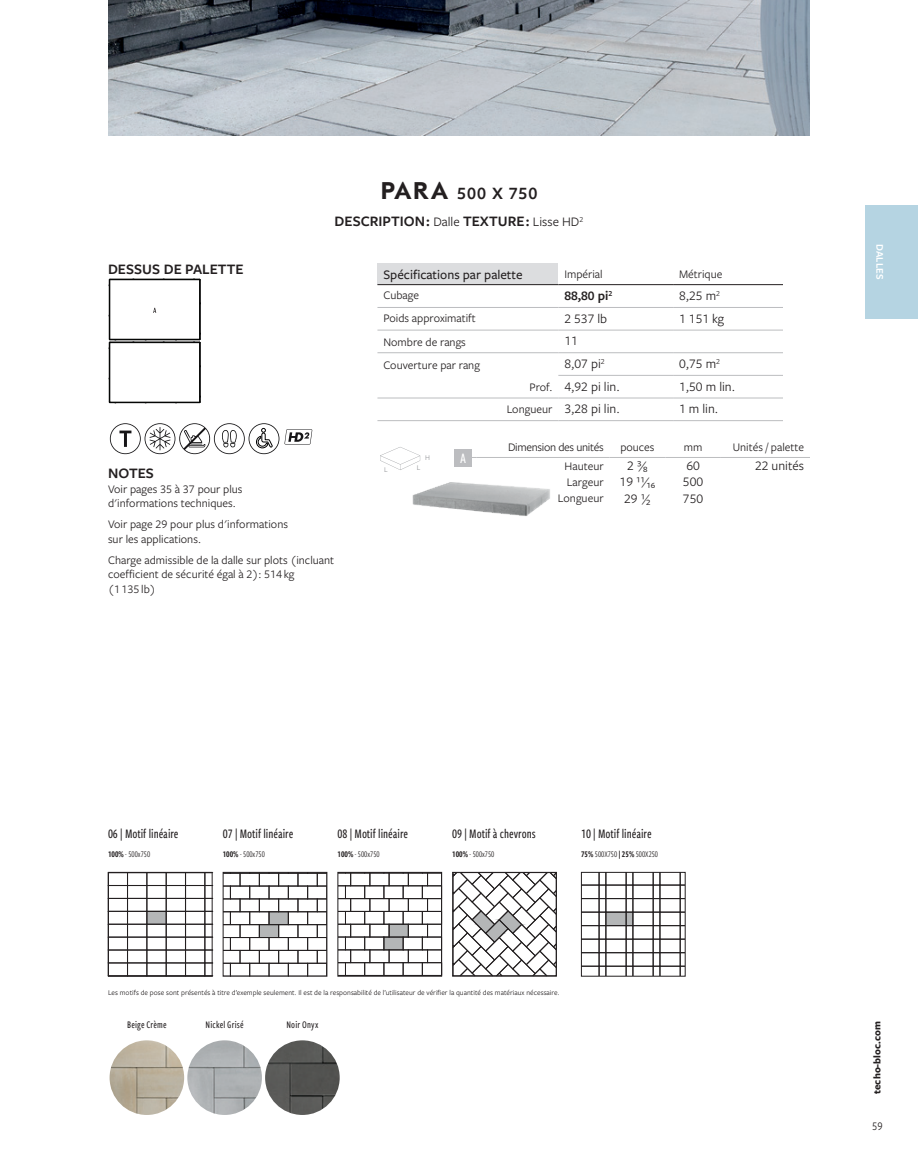
<style>
.page{position:relative;width:918px;height:1175px;background:#fff}
.page>*{position:absolute;margin:0;border:0;box-sizing:border-box;transform-origin:0 0}
.t1{font:600 18px "Freight Sans Pro";letter-spacing:.05em;color:#231f20}
.t2{font:600 15px "Freight Sans Pro";color:#231f20}
.t3{font:500 15px "Freight Sans Cmp Pro";color:#fff}
.t4{font:13.5px "Freight Sans Pro";color:#231f20}
.t5{font:500 13.5px "Freight Sans Cmp Pro";color:#231f20}
.t6{font:500 13.5px "Freight Sans Pro";color:#231f20}
.t7{font:600 13.5px "Freight Sans Pro";color:#231f20}
.t8{font:12px/14.4px "Freight Sans Pro";color:#231f20}
.t9{font:12px "Freight Sans Pro";letter-spacing:-.025em;color:#231f20}
.t10{font:12px "Freight Sans Cnd Pro";color:#231f20}
.t11{font:500 10.5px "Freight Sans Cmp Pro";letter-spacing:.015em;color:#231f20}
.t12{font:700 10.5px "Freight Sans Pro";color:#231f20}
.t13{font:600 10.5px "Freight Sans Pro";color:#fff}
.t14{font:9px "Freight Sans Cmp Pro";color:#231f20}
.t15{font:7.5px "Freight Sans Pro";letter-spacing:.005em;color:#231f20}
.t16{font:7.5px "Freight Sans Pro";color:#939598}
.s1{font-family:"GT Eesti Text";font-weight:700;font-size:24px}
.s2{font-weight:400;font-size:13.5px}
.s3{font-size:12px}
.s4{font-size:13.5px}
.s5{font-family:"Freight Sans Cmp Pro Semi"}
</style>
<div class="page">
<div style="left:865px;top:205px;width:53px;height:113px;background:#b5d4e2"></div>
<img style="left:108px;top:0;width:702px;height:135px">
<hr style="left:199px;top:343px;width:1px;height:59px;background:#050605">
<hr style="left:110px;top:343px;width:1px;height:59px;background:#050605">
<hr style="left:109px;top:343px;width:1px;height:59px;background:#050605">
<hr style="left:200px;top:343px;width:1px;height:59px;background:#050605">
<hr style="left:110px;top:402px;width:90px;height:1px;background:#050605">
<svg style="left:109px;top:279px;width:92px;height:70px"></svg>
<svg style="left:110px;top:423px;width:169px;height:31px"></svg>
<svg style="left:285px;top:429px;width:27px;height:15px"></svg>
<div style="left:377px;top:263px;width:181px;height:22px;background:#dcdddf"></div>
<hr style="left:558px;top:284px;width:115px;height:1px;background:#231f20">
<hr style="left:673px;top:284px;width:110px;height:1px;background:#231f20">
<hr style="left:558px;top:330px;width:115px;height:1px;background:#bcbdc0">
<hr style="left:673px;top:330px;width:110px;height:1px;background:#bcbdc0">
<hr style="left:558px;top:352px;width:115px;height:1px;background:#bcbdc0">
<hr style="left:673px;top:352px;width:110px;height:1px;background:#bcbdc0">
<hr style="left:558px;top:375px;width:115px;height:1px;background:#bcbdc0">
<hr style="left:673px;top:375px;width:110px;height:1px;background:#bcbdc0">
<hr style="left:558px;top:397px;width:115px;height:1px;background:#bcbdc0">
<hr style="left:673px;top:397px;width:110px;height:1px;background:#bcbdc0">
<hr style="left:558px;top:420px;width:115px;height:1px;background:#bcbdc0">
<hr style="left:673px;top:420px;width:110px;height:1px;background:#bcbdc0">
<hr style="left:558px;top:307px;width:115px;height:1px;background:#bcbdc0">
<hr style="left:673px;top:307px;width:110px;height:1px;background:#bcbdc0">
<hr style="left:377px;top:307px;width:181px;height:1px;background:#bcbdc0">
<hr style="left:377px;top:330px;width:181px;height:1px;background:#bcbdc0">
<hr style="left:377px;top:352px;width:181px;height:1px;background:#bcbdc0">
<hr style="left:377px;top:284px;width:181px;height:1px;background:#231f20">
<hr style="left:377px;top:397px;width:181px;height:1px;background:#bcbdc0">
<hr style="left:377px;top:420px;width:181px;height:1px;background:#bcbdc0">
<hr style="left:477px;top:457px;width:133px;height:1px;background:#bcbdc0">
<hr style="left:610px;top:457px;width:55px;height:1px;background:#bcbdc0">
<hr style="left:665px;top:457px;width:56px;height:1px;background:#bcbdc0">
<hr style="left:721px;top:457px;width:89px;height:1px;background:#bcbdc0">
<svg style="left:380px;top:447px;width:39px;height:23px"></svg>
<div style="left:454px;top:449px;width:18px;height:18px;background:#bcbdc0"></div>
<img style="left:110px;top:1040px;width:74px;height:74px;border-radius:37px">
<img style="left:187px;top:1040px;width:75px;height:74px;border-radius:37px">
<img style="left:265px;top:1040px;width:75px;height:74px;border-radius:37px">
<svg style="left:108px;top:871px;width:105px;height:106px"></svg>
<svg style="left:222px;top:871px;width:106px;height:106px"></svg>
<svg style="left:337px;top:871px;width:105px;height:106px"></svg>
<svg style="left:452px;top:871px;width:105px;height:106px"></svg>
<svg style="left:581px;top:871px;width:105px;height:106px"></svg>
<img style="left:410px;top:455px;width:140px;height:61px">
<h1 class="t1" style="left:381px;top:181px;width:158px"><span class="s1">PARA</span> 500 X 750</h1>
<p class="t2" style="left:335px;top:211px;width:250px">DESCRIPTION : <span class="s2">Dalle</span> TEXTURE : <span class="s2">Lisse HD</span><sup>2</sup></p>
<p class="t2" style="left:108px;top:259px;width:137px">DESSUS DE PALETTE</p>
<p class="t2" style="left:108px;top:463px;width:47px">NOTES</p>
<p class="t8" style="left:108px;top:481px;width:136px">Voir pages 35 à 37 pour plus d'informations techniques.</p>
<p class="t8" style="left:108px;top:516px;width:182px">Voir page 29 pour plus d'informations sur les applications.</p>
<p class="t8" style="left:108px;top:552px;width:228px">Charge admissible de la dalle sur plots (incluant coefficient de sécurité égal à 2): 514 kg<br>(1 135 lb)</p>
<p class="t6" style="left:383px;top:265px;width:141px">Spécifications par palette</p>
<p class="t8" style="left:564px;top:266px;width:40px">Impérial</p>
<p class="t8" style="left:679px;top:266px;width:45px">Métrique</p>
<p class="t8" style="left:383px;top:287px;width:37px">Cubage</p>
<p class="t7" style="left:564px;top:287px;width:50px">88,80 pi<sup>2</sup></p>
<p class="t4" style="left:679px;top:287px;width:43px">8,25 m<sup>2</sup></p>
<p class="t8" style="left:383px;top:310px;width:94px">Poids approximatift</p>
<p class="t4" style="left:564px;top:309px;width:44px">2 537 lb</p>
<p class="t4" style="left:679px;top:309px;width:47px">1 151 kg</p>
<p class="t8" style="left:383px;top:334px;width:84px">Nombre de rangs</p>
<p class="t4" style="left:564px;top:332px;width:15px">11</p>
<p class="t8" style="left:383px;top:357px;width:98px">Couverture par rang</p>
<p class="t4" style="left:564px;top:354px;width:42px">8,07 pi<sup>2</sup></p>
<p class="t4" style="left:679px;top:354px;width:43px">0,75 m<sup>2</sup></p>
<p class="t4" style="left:530px;top:377px;width:92px"><span class="s3">Prof.</span> 4,92 pi lin.</p>
<p class="t4" style="left:679px;top:377px;width:58px">1,50 m lin.</p>
<p class="t4" style="left:507px;top:400px;width:115px"><span class="s3">Longueur</span> 3,28 pi lin.</p>
<p class="t4" style="left:679px;top:400px;width:41px">1 m lin.</p>
<p class="t16" style="left:425px;top:452px;width:6px">H</p>
<p class="t16" style="left:384px;top:464px;width:5px">L</p>
<p class="t16" style="left:417px;top:463px;width:5px">L</p>
<p class="t9" style="left:508px;top:439px;width:97px">Dimension des unités</p>
<p class="t8" style="left:620px;top:440px;width:36px">pouces</p>
<p class="t8" style="left:684px;top:440px;width:20px">mm</p>
<p class="t8" style="left:733px;top:440px;width:73px">Unités / palette</p>
<p class="t3" style="left:460px;top:448px;width:7px">A</p>
<p class="t8" style="left:565px;top:458px;width:41px">Hauteur</p>
<p class="t4" style="left:627px;top:457px;width:22px">2 3/8</p>
<p class="t4" style="left:686px;top:457px;width:15px">60</p>
<p class="t4" style="left:755px;top:457px;width:50px">22 unités</p>
<p class="t8" style="left:567px;top:474px;width:90px">Largeur <span class="s4">19 11/16</span></p>
<p class="t4" style="left:683px;top:473px;width:22px">500</p>
<p class="t8" style="left:558px;top:490px;width:47px">Longueur</p>
<p class="t4" style="left:624px;top:489px;width:28px">29 1/2</p>
<p class="t4" style="left:683px;top:489px;width:22px">750</p>
<p class="t13" style="left:887px;top:244px;width:37px;rotate:90deg">DALLES</p>
<p class="t5" style="left:108px;top:824px;width:72px">06 | Motif linéaire</p>
<p class="t5" style="left:223px;top:824px;width:72px">07 | Motif linéaire</p>
<p class="t5" style="left:338px;top:824px;width:72px">08 | Motif linéaire</p>
<p class="t5" style="left:452px;top:824px;width:85px">09 | Motif à chevrons</p>
<p class="t5" style="left:581px;top:824px;width:72px">10 | Motif linéaire</p>
<p class="t14" style="left:108px;top:847px;width:44px"><span class="s5">100%</span> - 500x750</p>
<p class="t14" style="left:223px;top:847px;width:44px"><span class="s5">100%</span> - 500x750</p>
<p class="t14" style="left:338px;top:847px;width:44px"><span class="s5">100%</span> - 500x750</p>
<p class="t14" style="left:452px;top:847px;width:44px"><span class="s5">100%</span> - 500x750</p>
<p class="t14" style="left:581px;top:847px;width:79px"><span class="s5">75%</span> 500X750 <span class="s5">| 25%</span> 500X250</p>
<p class="t15" style="left:108px;top:987px;width:453px">Les motifs de pose sont présentés à titre d’exemple seulement. Il est de la responsabilité de l’utilisateur de vérifier la quantité des matériaux nécessaire.</p>
<p class="t11" style="left:127px;top:1017px;width:41px">Beige Crème</p>
<p class="t11" style="left:206px;top:1017px;width:40px">Nickel Grisé</p>
<p class="t11" style="left:286px;top:1017px;width:33px">Noir Onyx</p>
<p class="t12" style="left:870px;top:1093px;width:74px;rotate:-90deg">techo-bloc.com</p>
<p class="t10" style="left:872px;top:1118px;width:12px">59</p>
</div>
